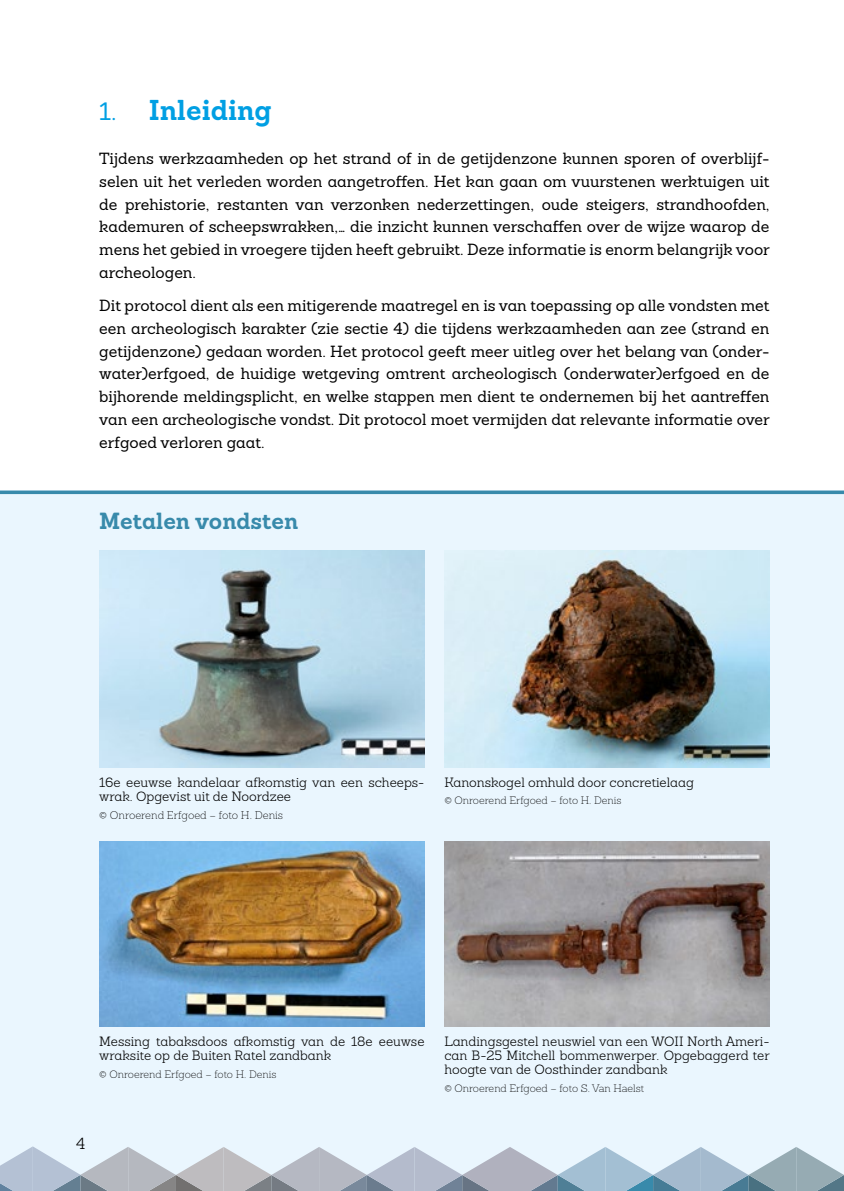
<style>
.page{position:relative;width:844px;height:1191px;background:#fff}
.page>*{position:absolute;margin:0;border:0;box-sizing:border-box;transform-origin:0 0}
.t1{font:700 28px "Sanchez";color:#009fe3}
.t2{font:700 22.75px "Sanchez";color:#388aab}
.t3{font:15.75px/22.8px "Sanchez";color:#000;text-align:justify}
.t4{font:300 15.75px "Sanchez";color:#000}
.t5{font:300 13.12px/14px "Sanchez";color:#000}
.t6{font:200 10.85px "Sanchez";color:#000}
.t7{font:200 10.5px "Sanchez";color:#000}
.s1{font-weight:400;font-size:24.5px}
</style>
<div class="page">
<div style="left:0;top:490px;width:843px;height:701px;background:#eaf6fe"></div>
<img style="left:444px;top:550px;width:325px;height:217px">
<img style="left:444px;top:841px;width:325px;height:185px">
<img style="left:99px;top:550px;width:325px;height:217px">
<img style="left:99px;top:841px;width:325px;height:185px">
<svg style="left:0;top:490px;width:843px;height:4px;background:#5199b6"></svg>
<svg style="left:0;top:1146px;width:844px;height:45px"></svg>
<h1 class="t1" style="left:99px;top:91px;width:174px"><span class="s1">1.</span> Inleiding</h1>
<p class="t3" style="left:99px;top:147px;width:672px">Tijdens werkzaamheden op het strand of in de getijdenzone kunnen sporen of overblijf&shy;selen uit het verleden worden aangetroffen. Het kan gaan om vuurstenen werktuigen uit de prehistorie, restanten van verzonken nederzettingen, oude steigers, strandhoofden, kademuren of scheepswrakken,… die inzicht kunnen verschaffen over de wijze waarop de mens het gebied in vroegere tijden heeft gebruikt. Deze informatie is enorm belangrijk voor archeologen.</p>
<p class="t3" style="left:99px;top:294px;width:672px">Dit protocol dient als een mitigerende maatregel en is van toepassing op alle vondsten met een archeologisch karakter (zie sectie 4) die tijdens werkzaamheden aan zee (strand en getijdenzone) gedaan worden. Het protocol geeft meer uitleg over het belang van (onder&shy;water)erfgoed, de huidige wetgeving omtrent archeologisch (onderwater)erfgoed en de bijhorende meldingsplicht, en welke stappen men dient te ondernemen bij het aantreffen van een archeologische vondst. Dit protocol moet vermijden dat relevante informatie over erfgoed verloren gaat.</p>
<h2 class="t2" style="left:99px;top:505px;width:200px">Metalen vondsten</h2>
<p class="t5" style="left:99px;top:775px;width:326px">16e eeuwse kandelaar afkomstig van een scheeps&shy;wrak. Opgevist uit de Noordzee</p>
<p class="t6" style="left:99px;top:808px;width:185px">© Onroerend Erfgoed – foto H. Denis</p>
<p class="t5" style="left:444px;top:775px;width:251px">Kanonskogel omhuld door concretielaag</p>
<p class="t7" style="left:444px;top:794px;width:178px">© Onroerend Erfgoed – foto H. Denis</p>
<p class="t5" style="left:99px;top:1034px;width:326px">Messing tabaksdoos afkomstig van de 18e eeuwse wraksite op de Buiten Ratel zandbank</p>
<p class="t7" style="left:99px;top:1067px;width:178px">© Onroerend Erfgoed – foto H. Denis</p>
<p class="t4" style="left:76px;top:1133px;width:11px">4</p>
<p class="t5" style="left:444px;top:1034px;width:327px;text-align:justify">Landingsgestel neuswiel van een WOII North Ameri&shy;can B-25 Mitchell bommenwerper. Opgebaggerd ter hoogte van de Oosthinder zandbank</p>
<p class="t7" style="left:444px;top:1081px;width:201px">© Onroerend Erfgoed – foto S. Van Haelst</p>
</div>
